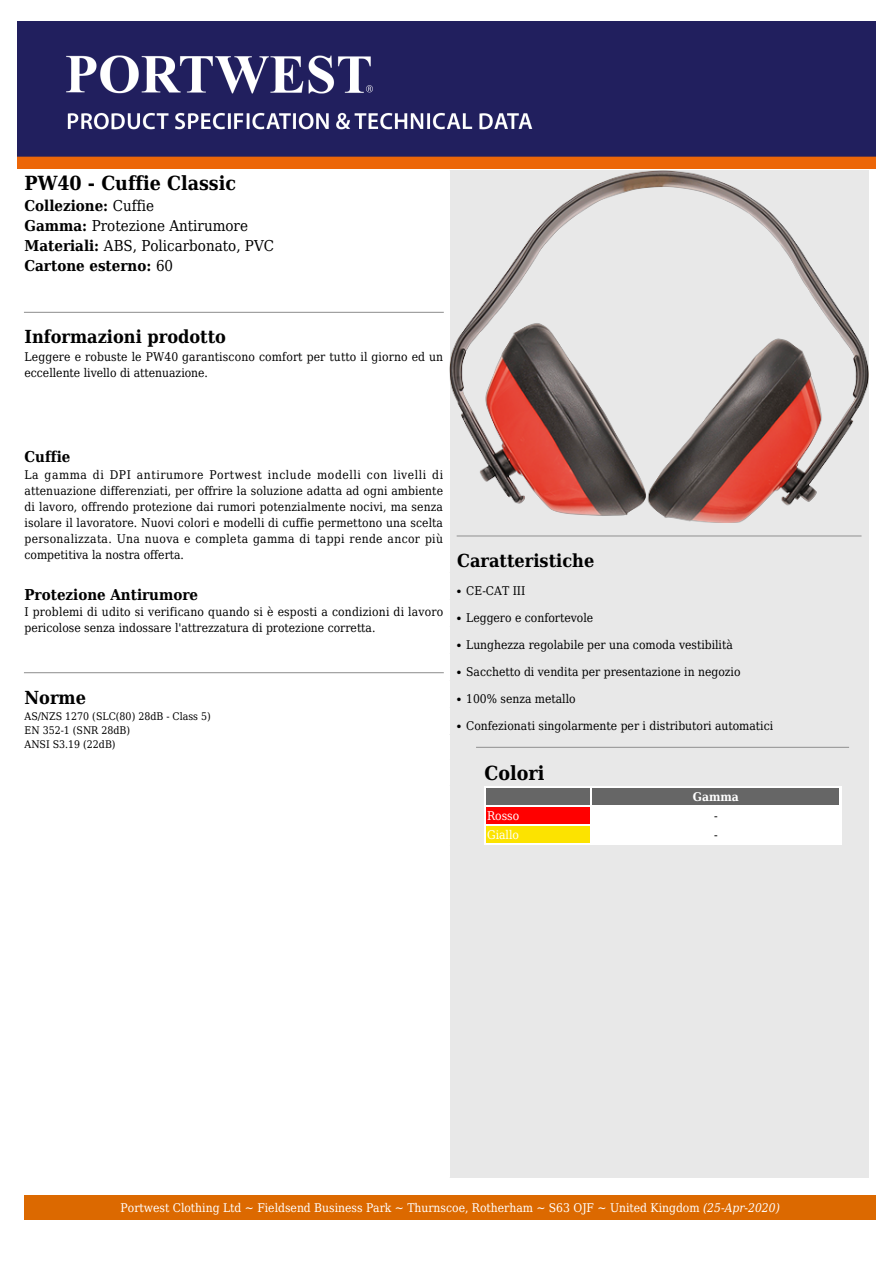
<style>
.page{position:relative;width:893px;height:1263px;background:#fff}
.page>*{position:absolute;margin:0;border:0;box-sizing:border-box;transform-origin:0 0}
.t1{font:700 19.5px "DejaVu Serif Condensed";color:#000}
.t2{font:700 18px "DejaVu Serif Condensed";color:#000}
.t3{font:15px/20px "DejaVu Serif Condensed";color:#000}
.t4{font:700 15px "DejaVu Serif Condensed";color:#000}
.t5{font:12px/15.9px "DejaVu Serif Condensed";color:#000}
.t6{font:12px "DejaVu Serif Condensed";color:#fff}
.t7{font:700 12px "DejaVu Serif Condensed";color:#fff}
.t8{font:10.5px/14px "DejaVu Serif Condensed";color:#000}
.s1{font-weight:700}
.s2{font-style:italic}
</style>
<div class="page">
<img style="left:17px;top:21px;width:859px;height:148px">
<div style="left:25px;top:1195px;width:851px;height:25px;background:#dc6900"></div>
<hr style="left:25px;top:312px;width:418px;height:1px;background:#999">
<hr style="left:25px;top:672px;width:418px;height:1px;background:#999">
<img style="left:450px;top:170px;width:418px;height:353px">
<div style="left:450px;top:523px;width:418px;height:25px;background:#e8e8e8"></div>
<hr style="left:457px;top:535px;width:404px;height:1px;background:#999">
<div style="left:450px;top:548px;width:418px;height:24px;background:#e8e8e8"></div>
<div style="left:450px;top:572px;width:418px;height:10px;background:#e8e8e8"></div>
<div style="left:450px;top:582px;width:418px;height:16px;background:#e8e8e8"></div>
<hr style="left:450px;top:598px;width:418px;height:1px;background:#e8e8e8">
<div style="left:450px;top:599px;width:418px;height:10px;background:#e8e8e8"></div>
<div style="left:450px;top:609px;width:418px;height:16px;background:#e8e8e8"></div>
<hr style="left:450px;top:625px;width:418px;height:2px;background:#e8e8e8">
<div style="left:450px;top:627px;width:418px;height:9px;background:#e8e8e8"></div>
<div style="left:450px;top:636px;width:418px;height:16px;background:#e8e8e8"></div>
<hr style="left:450px;top:652px;width:418px;height:2px;background:#e8e8e8">
<div style="left:450px;top:654px;width:418px;height:10px;background:#e8e8e8"></div>
<div style="left:450px;top:664px;width:418px;height:15px;background:#e8e8e8"></div>
<hr style="left:450px;top:679px;width:418px;height:2px;background:#e8e8e8">
<div style="left:450px;top:681px;width:418px;height:10px;background:#e8e8e8"></div>
<div style="left:450px;top:691px;width:418px;height:16px;background:#e8e8e8"></div>
<hr style="left:450px;top:707px;width:418px;height:1px;background:#e8e8e8">
<div style="left:450px;top:708px;width:418px;height:10px;background:#e8e8e8"></div>
<div style="left:450px;top:718px;width:418px;height:16px;background:#e8e8e8"></div>
<hr style="left:450px;top:734px;width:418px;height:1px;background:#e8e8e8">
<div style="left:450px;top:735px;width:418px;height:25px;background:#e8e8e8"></div>
<hr style="left:477px;top:747px;width:371px;height:1px;background:#999">
<div style="left:450px;top:760px;width:418px;height:26px;background:#e8e8e8"></div>
<hr style="left:450px;top:786px;width:418px;height:1px;background:#e8e8e8">
<div style="left:450px;top:787px;width:418px;height:19px;background:#e8e8e8"></div>
<div style="left:484px;top:786px;width:109px;height:21px;background:#fff"></div>
<div style="left:486px;top:788px;width:104px;height:17px;background:#666"></div>
<div style="left:590px;top:786px;width:251px;height:21px;background:#fff"></div>
<div style="left:593px;top:788px;width:246px;height:17px;background:#666"></div>
<div style="left:450px;top:806px;width:418px;height:19px;background:#e8e8e8"></div>
<div style="left:484px;top:805px;width:109px;height:21px;background:#fff"></div>
<div style="left:486px;top:807px;width:104px;height:17px;background:#f00"></div>
<div style="left:590px;top:805px;width:251px;height:21px;background:#fff"></div>
<div style="left:450px;top:825px;width:418px;height:20px;background:#e8e8e8"></div>
<div style="left:484px;top:824px;width:109px;height:21px;background:#fff"></div>
<div style="left:486px;top:826px;width:104px;height:17px;background:#fce300"></div>
<div style="left:590px;top:824px;width:251px;height:21px;background:#fff"></div>
<div style="left:450px;top:845px;width:418px;height:333px;background:#e8e8e8"></div>
<h1 class="t1" style="left:25px;top:166px;width:213px">PW40 - Cuffie Classic</h1>
<p class="t3" style="left:25px;top:195px;width:251px"><span class="s1">Collezione:</span> Cuffie<br><span class="s1">Gamma:</span> Protezione Antirumore<br><span class="s1">Materiali:</span> ABS, Policarbonato, PVC<br><span class="s1">Cartone esterno:</span> 60</p>
<h2 class="t2" style="left:25px;top:321px;width:203px">Informazioni prodotto</h2>
<p class="t5" style="left:25px;top:348px;width:420px">Leggere e robuste le PW40 garantiscono comfort per tutto il giorno ed un eccellente livello di attenuazione.</p>
<p class="t4" style="left:25px;top:443px;width:47px">Cuffie</p>
<p class="t5" style="left:25px;top:465px;width:420px;text-align:justify">La gamma di DPI antirumore Portwest include modelli con livelli di attenuazione differenziati, per offrire la soluzione adatta ad ogni ambiente di lavoro, offrendo protezione dai rumori potenzialmente nocivi, ma senza isolare il lavoratore. Nuovi colori e modelli di cuffie permettono una scelta personalizzata. Una nuova e completa gamma di tappi rende ancor più competitiva la nostra offerta.</p>
<p class="t4" style="left:25px;top:581px;width:175px">Protezione Antirumore</p>
<p class="t5" style="left:25px;top:603px;width:420px">I problemi di udito si verificano quando si è esposti a condizioni di lavoro pericolose senza indossare l'attrezzatura di protezione corretta.</p>
<h2 class="t2" style="left:25px;top:681px;width:63px">Norme</h2>
<p class="t8" style="left:25px;top:708px;width:188px">AS/NZS 1270 (SLC(80) 28dB - Class 5)<br>EN 352-1 (SNR 28dB)<br>ANSI S3.19 (22dB)</p>
<h2 class="t2" style="left:457px;top:545px;width:139px">Caratteristiche</h2>
<p class="t5" style="left:457px;top:581px;width:70px">● CE-CAT III</p>
<p class="t5" style="left:457px;top:608px;width:137px">● Leggero e confortevole</p>
<p class="t5" style="left:457px;top:635px;width:277px">● Lunghezza regolabile per una comoda vestibilità</p>
<p class="t5" style="left:457px;top:662px;width:285px">● Sacchetto di vendita per presentazione in negozio</p>
<p class="t5" style="left:457px;top:689px;width:120px">● 100% senza metallo</p>
<p class="t5" style="left:457px;top:716px;width:318px">● Confezionati singolarmente per i distributori automatici</p>
<h1 class="t1" style="left:484px;top:756px;width:61px">Colori</h1>
<p class="t7" style="left:693px;top:786px;width:48px">Gamma</p>
<p class="t6" style="left:487px;top:805px;width:34px">Rosso</p>
<p class="t5" style="left:714px;top:806px;width:5px">-</p>
<p class="t6" style="left:487px;top:824px;width:33px">Giallo</p>
<p class="t5" style="left:714px;top:825px;width:5px">-</p>
<p class="t6" style="left:121px;top:1197px;width:661px">Portwest Clothing Ltd ~ Fieldsend Business Park ~ Thurnscoe, Rotherham ~ S63 OJF ~ United Kingdom <span class="s2">(25-Apr-2020)</span></p>
</div>
